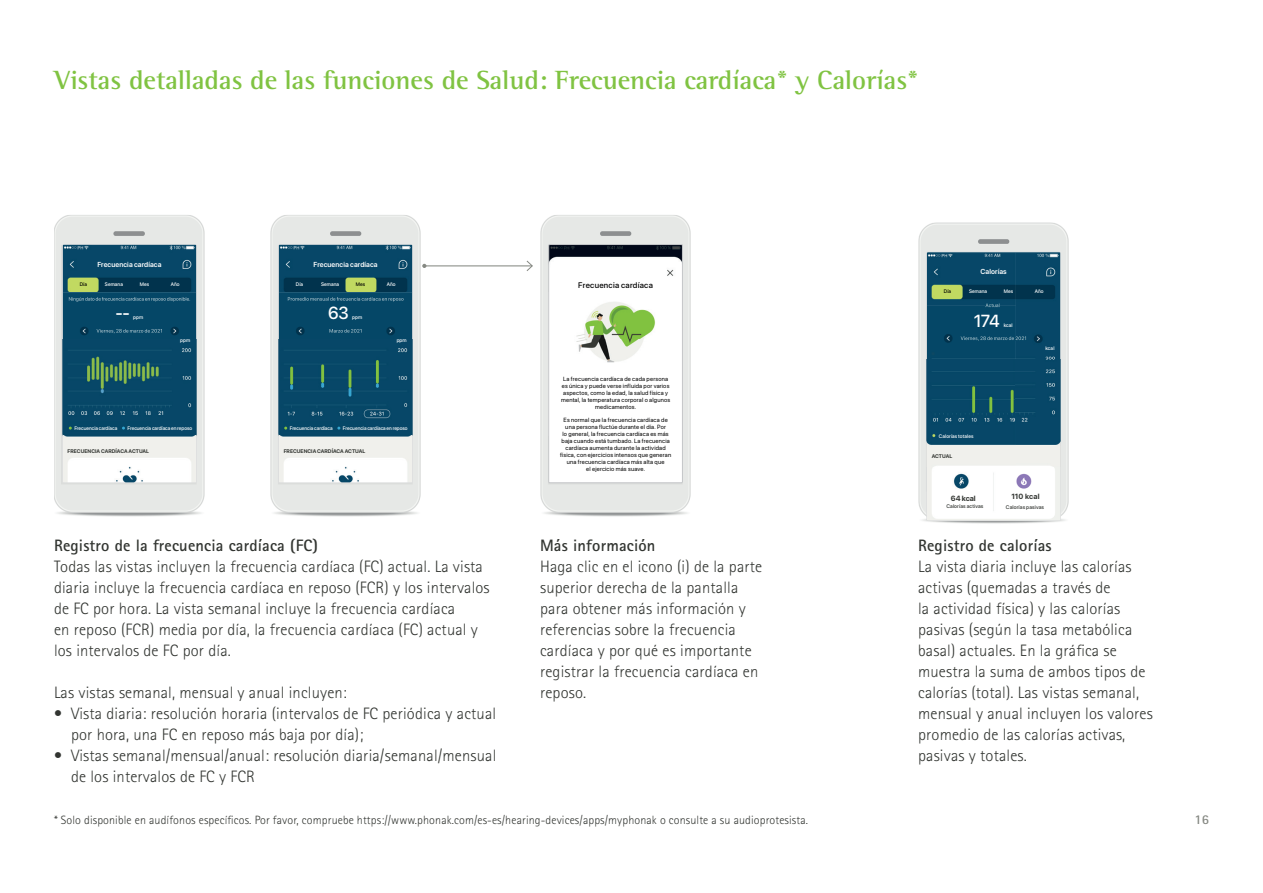
<style>
.page{position:relative;width:1263px;height:893px;background:#fff}
.page>*{position:absolute;margin:0;border:0;box-sizing:border-box;transform-origin:0 0}
.t1{font:700 27px "Rotis Semi Serif Pro";color:#80c342}
.t2{font:500 17.4px "SF Pro Display";color:#fff}
.t3{font:300 16.5px/21px "Rotis Sans Serif Pro";letter-spacing:.01em;color:#323531}
.t4{font:700 16.5px "Rotis Sans Serif Pro";letter-spacing:.01em;color:#323531}
.t5{font:700 13.5px "Rotis Sans Serif Pro";color:#868983}
.t6{font:300 12px "Rotis Sans Serif Pro";letter-spacing:.01em;color:#323531}
.t7{font:500 8.1px "SF Pro Display";letter-spacing:.035em;color:#000001}
.t8{font:700 7.5px "SF Pro Display";letter-spacing:.005em;color:#323531}
.t9{font:600 7.2px "SF Pro Display";letter-spacing:.015em;color:#fff}
.t10{font:6px/6.9px "SF Pro Display";letter-spacing:.03em;color:#000001;text-align:center}
.t11{font:700 5.25px "SF Pro Display";letter-spacing:.005em;color:#323531}
.t12{font:500 5.25px "SF Pro Display";letter-spacing:.02em;color:#323531}
.t13{font:500 5.1px "SF Pro Display";color:#fff}
.t14{font:500 5.1px "SF Pro Display";letter-spacing:.02em;color:#fff}
.t15{font:500 5.1px "SF Pro Display";letter-spacing:.015em;color:#000}
.t16{font:500 5.1px "SF Pro Display";color:#000001}
</style>
<div class="page">
<img style="left:54px;top:215px;width:151px;height:302px">
<img style="left:270px;top:215px;width:162px;height:302px">
<img style="left:540px;top:215px;width:151px;height:302px">
<img style="left:918px;top:222px;width:151px;height:302px">
<svg style="left:926px;top:252px;width:135px;height:269px"></svg>
<img style="left:985px;top:303px;width:14px;height:4px">
<img style="left:961px;top:336px;width:65px;height:5px">
<img style="left:550px;top:246px;width:131px;height:235px">
<div style="left:548px;top:244px;width:135px;height:239px;border:1px solid #c4c6c8"></div>
<svg style="left:62px;top:244px;width:135px;height:239px;background:#3e7083"></svg>
<svg style="left:278px;top:244px;width:135px;height:239px;background:#3c6e84"></svg>
<hr style="left:424px;top:265px;width:108px;height:1px;background:#868983">
<svg style="left:422px;top:264px;width:4px;height:4px"></svg>
<svg style="left:526px;top:260px;width:7px;height:11px"></svg>
<h1 class="t1" style="left:54px;top:63px;width:866px">Vistas detalladas de las funciones de Salud: Frecuencia cardíaca* y Calorías*</h1>
<p class="t9" style="left:97px;top:260px;width:66px">Frecuencia cardíaca</p>
<p class="t9" style="left:314px;top:260px;width:66px">Frecuencia cardíaca</p>
<p class="t15" style="left:80px;top:281px;width:9px">Día</p>
<p class="t13" style="left:105px;top:281px;width:20px">Semana</p>
<p class="t13" style="left:140px;top:281px;width:11px">Mes</p>
<p class="t13" style="left:171px;top:281px;width:10px">Año</p>
<p class="t13" style="left:296px;top:281px;width:9px">Día</p>
<p class="t13" style="left:321px;top:281px;width:20px">Semana</p>
<p class="t16" style="left:356px;top:281px;width:11px">Mes</p>
<p class="t13" style="left:387px;top:281px;width:10px">Año</p>
<p class="t13" style="left:133px;top:314px;width:12px">ppm</p>
<p class="t2" style="left:328px;top:301px;width:22px">63</p>
<p class="t13" style="left:352px;top:314px;width:12px">ppm</p>
<p class="t13" style="left:180px;top:336px;width:12px">ppm</p>
<p class="t13" style="left:397px;top:336px;width:12px">ppm</p>
<p class="t2" style="left:115px;top:301px;width:16px">--</p>
<p class="t13" style="left:74px;top:424px;width:44px">Frecuencia cardíaca</p>
<p class="t13" style="left:128px;top:424px;width:66px">Frecuencia cardíaca en reposo</p>
<p class="t13" style="left:290px;top:424px;width:44px">Frecuencia cardíaca</p>
<p class="t13" style="left:343px;top:424px;width:66px">Frecuencia cardíaca en reposo</p>
<p class="t11" style="left:68px;top:448px;width:83px">FRECUENCIA CARDÍACA ACTUAL</p>
<p class="t11" style="left:284px;top:448px;width:83px">FRECUENCIA CARDÍACA ACTUAL</p>
<p class="t4" style="left:54px;top:535px;width:266px">Registro de la frecuencia cardíaca (FC)</p>
<p class="t3" style="left:54px;top:556px;width:437px">Todas las vistas incluyen la frecuencia cardíaca (FC) actual. La vista diaria incluye la frecuencia cardíaca en reposo (FCR) y los intervalos de FC por hora. La vista semanal incluye la frecuencia cardíaca<br>en reposo (FCR) media por día, la frecuencia cardíaca (FC) actual y los intervalos de FC por día.</p>
<p class="t3" style="left:54px;top:682px;width:294px">Las vistas semanal, mensual y anual incluyen:</p>
<p class="t3" style="left:71px;top:703px;width:427px;text-indent:-17px">• Vista diaria: resolución horaria (intervalos de FC periódica y actual por hora, una FC en reposo más baja por día);</p>
<p class="t3" style="left:71px;top:745px;width:427px;text-indent:-17px">• Vistas semanal/mensual/anual: resolución diaria/semanal/mensual de los intervalos de FC y FCR</p>
<p class="t7" style="left:578px;top:280px;width:76px">Frecuencia cardíaca</p>
<p class="t10" style="left:561px;top:376px;width:111px">La frecuencia cardíaca de cada persona es única y puede verse influida por varios aspectos, como la edad, la salud física y mental, la temperatura corporal o algunos medicamentos.</p>
<p class="t10" style="left:560px;top:417px;width:113px">Es normal que la frecuencia cardíaca de una persona fluctúe durante el día. Por<br>lo general, la frecuencia cardíaca es más baja cuando está tumbado. La frecuencia cardíaca aumenta durante la actividad física, con ejercicios intensos que generan una frecuencia cardíaca más alta que<br>el ejercicio más suave.</p>
<p class="t4" style="left:540px;top:535px;width:117px">Más información</p>
<p class="t3" style="left:540px;top:556px;width:224px">Haga clic en el icono (i) de la parte superior derecha de la pantalla para obtener más información y referencias sobre la frecuencia cardíaca y por qué es importante registrar la frecuencia cardíaca en reposo.</p>
<p class="t6" style="left:54px;top:813px;width:756px">* Solo disponible en audífonos específicos. Por favor, compruebe https://www.phonak.com/es-es/hearing-devices/apps/myphonak o consulte a su audioprotesista.</p>
<p class="t9" style="left:980px;top:267px;width:28px">Calorías</p>
<p class="t15" style="left:944px;top:288px;width:9px">Día</p>
<p class="t13" style="left:969px;top:288px;width:20px">Semana</p>
<p class="t13" style="left:1004px;top:288px;width:11px">Mes</p>
<p class="t13" style="left:1035px;top:288px;width:10px">Año</p>
<p class="t2" style="left:974px;top:308px;width:27px">174</p>
<p class="t13" style="left:1004px;top:321px;width:11px">kcal</p>
<p class="t13" style="left:1045px;top:345px;width:11px">kcal</p>
<p class="t14" style="left:939px;top:432px;width:36px">Calorías totales</p>
<p class="t11" style="left:932px;top:453px;width:22px">ACTUAL</p>
<p class="t8" style="left:951px;top:494px;width:26px">64 kcal</p>
<p class="t8" style="left:1011px;top:492px;width:30px">110 kcal</p>
<p class="t12" style="left:946px;top:503px;width:39px">Calorías activas</p>
<p class="t12" style="left:1006px;top:503px;width:40px">Calorías pasivas</p>
<p class="t4" style="left:918px;top:535px;width:135px">Registro de calorías</p>
<p class="t3" style="left:918px;top:556px;width:236px">La vista diaria incluye las calorías activas (quemadas a través de<br>la actividad física) y las calorías pasivas (según la tasa metabólica basal) actuales. En la gráfica se muestra la suma de ambos tipos de calorías (total). Las vistas semanal, mensual y anual incluyen los valores promedio de las calorías activas, pasivas y totales.</p>
<p class="t5" style="left:1194px;top:811px;width:16px">16</p>
</div>
